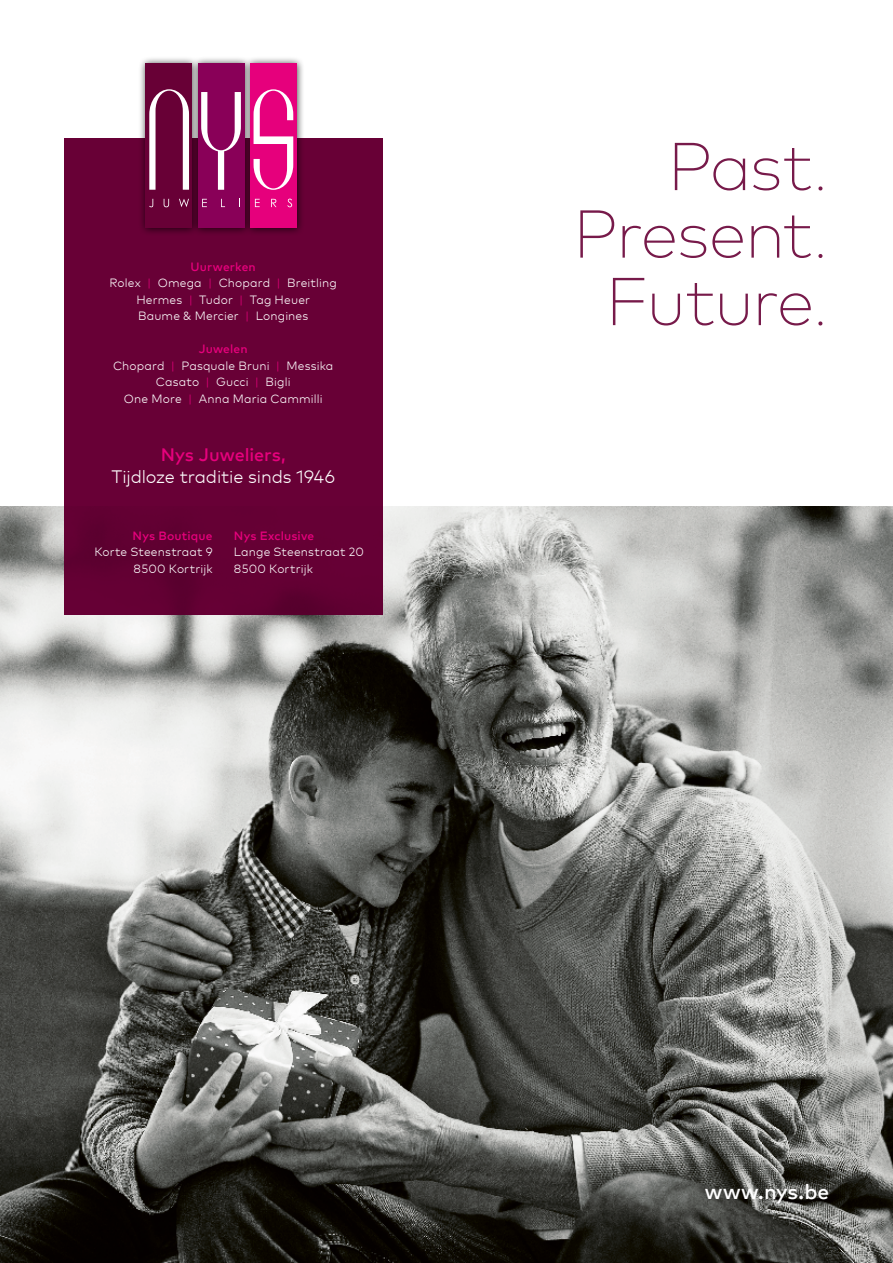
<style>
.page{position:relative;width:893px;height:1263px;background:#fff}
.page>*{position:absolute;margin:0;border:0;box-sizing:border-box;transform-origin:0 0}
.t1{font:300 expanded 67.5px/67.5px "Mark Pro";letter-spacing:-.025em;color:#680036;text-align:right}
.t2{font:500 21px "Mark Pro";color:#fff}
.t3{font:300 18px "Mark Pro";letter-spacing:-.005em;color:#fff}
.t4{font:500 18px "Mark Pro";letter-spacing:-.005em;color:#e6007c}
.t5{font:300 12px/16.5px "Mark Pro";letter-spacing:.015em;color:#fff;text-align:center}
.t6{font:500 12px "Mark Pro";letter-spacing:.015em;color:#e6007c}
.s1{font-weight:500;color:#e6007c}
.s2{color:#e6007c}
</style>
<div class="page">
<img style="left:0;top:506px;width:893px;height:757px">
<div style="left:64px;top:138px;width:319px;height:477px;background:#680036"></div>
<div style="left:138px;top:56px;width:166px;height:180px;background:#000;opacity:.75"></div>
<div style="left:146px;top:64px;width:46px;height:164px;background:#680036"></div>
<div style="left:198px;top:64px;width:46px;height:164px;background:#890058"></div>
<div style="left:250px;top:64px;width:47px;height:164px;background:#e6007c"></div>
<svg style="left:149px;top:89px;width:40px;height:101px"></svg>
<svg style="left:201px;top:92px;width:40px;height:98px"></svg>
<svg style="left:254px;top:89px;width:39px;height:101px"></svg>
<svg style="left:149px;top:199px;width:4px;height:8px"></svg>
<svg style="left:164px;top:199px;width:5px;height:8px"></svg>
<svg style="left:179px;top:199px;width:10px;height:8px"></svg>
<svg style="left:202px;top:199px;width:5px;height:8px"></svg>
<svg style="left:255px;top:199px;width:5px;height:8px"></svg>
<svg style="left:271px;top:199px;width:5px;height:8px"></svg>
<svg style="left:287px;top:199px;width:5px;height:8px"></svg>
<p class="t5" style="left:110px;top:257px;width:229px"><span class="s1">Uurwerken<br></span>Rolex <span class="s2">|</span> Omega <span class="s2">|</span> Chopard <span class="s2">|</span> Breitling<br>Hermes <span class="s2">|</span> Tudor <span class="s2">|</span> Tag Heuer<br>Baume &amp; Mercier <span class="s2">|</span> Longines</p>
<p class="t5" style="left:113px;top:340px;width:222px"><span class="s1">Juwelen<br></span>Chopard <span class="s2">|</span> Pasquale Bruni <span class="s2">|</span> Messika<br>Casato <span class="s2">|</span> Gucci <span class="s2">|</span> Bigli<br>One More <span class="s2">|</span> Anna Maria Cammilli</p>
<h3 class="t4" style="left:161px;top:441px;width:126px">Nys Juweliers,</h3>
<h3 class="t3" style="left:111px;top:463px;width:225px">Tijdloze traditie sinds 1946</h3>
<p class="t6" style="left:133px;top:527px;width:82px">Nys Boutique</p>
<p class="t5" style="left:94px;top:543px;width:120px;text-align:right">Korte Steenstraat 9<br>8500 Kortrijk</p>
<p class="t6" style="left:234px;top:527px;width:82px">Nys Exclusive</p>
<p class="t5" style="left:234px;top:543px;width:132px;text-align:left">Lange Steenstraat 20<br>8500 Kortrijk</p>
<h1 class="t1" style="left:573px;top:127px;width:258px">Past.<br>Present.<br>Future.</h1>
<h2 class="t2" style="left:705px;top:1176px;width:126px">www.nys.be</h2>
</div>
